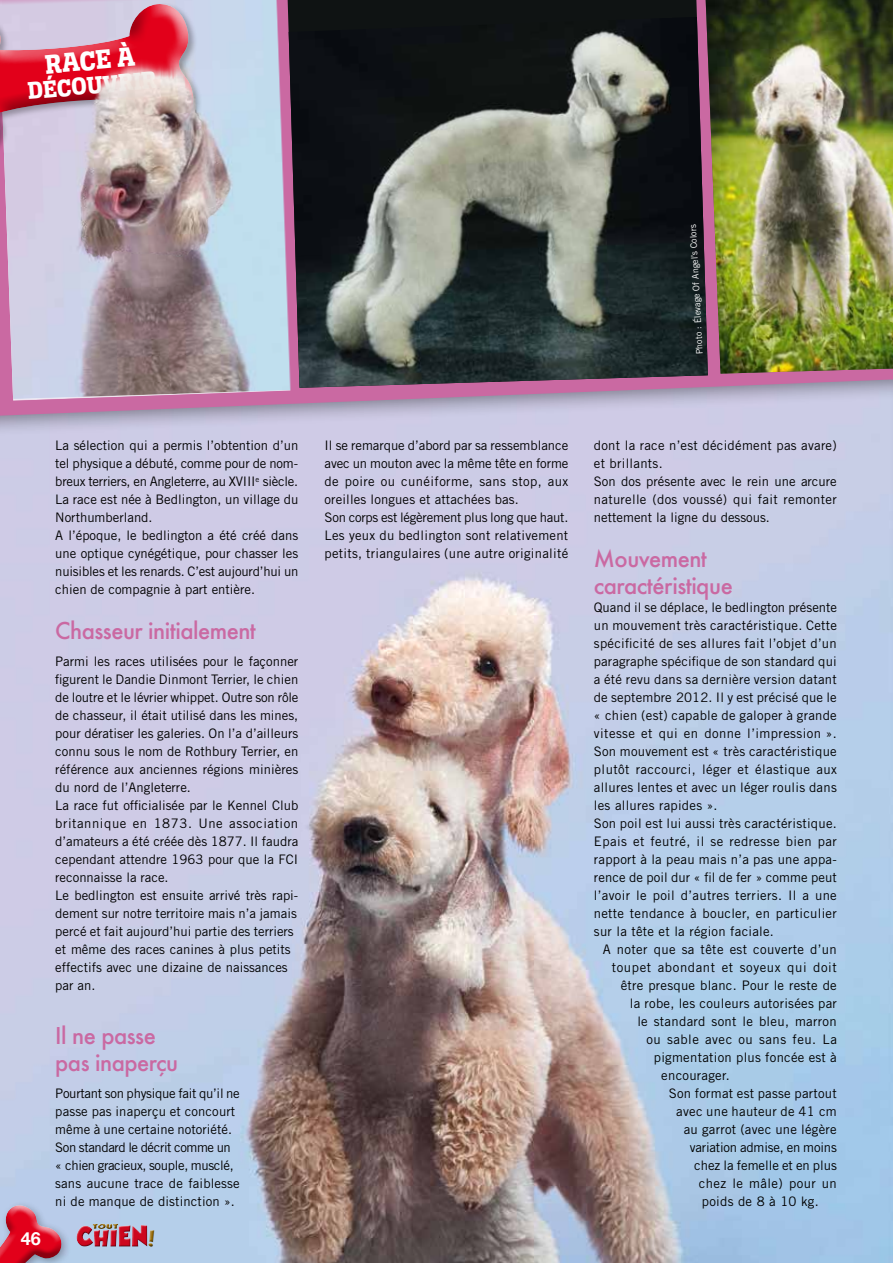
<style>
.page{position:relative;width:893px;height:1263px;background:#fff}
.page>*{position:absolute;margin:0;border:0;box-sizing:border-box;transform-origin:0 0}
.t1{font:28.8px "Alianza Slab 800";color:#fff;scale:.9 1}
.t2{font:25.8px "Alianza Slab 800";color:#fff;scale:.9 1}
.t3{font:500 22.5px/27px "Futura";letter-spacing:-.025em;color:#ca69a2}
.t4{font:700 18px "Helvetica Neue";color:#fff}
.t5{font:16.95px "GROBOLD";color:#966904;scale:.86 1}
.t6{font:13.2px/18px "Trade Gothic";letter-spacing:.005em;color:#000}
.t7{font:13.2px "Trade Gothic";letter-spacing:.03em;color:#000}
.t8{font:13.2px "Trade Gothic";letter-spacing:.045em;color:#000}
.t9{font:13.2px "Trade Gothic";letter-spacing:.025em;color:#000}
.t10{font:13.2px "Trade Gothic";letter-spacing:.04em;color:#000}
.t11{font:13.2px "Trade Gothic";letter-spacing:-.015em;color:#000}
.t12{font:9px "Trade Gothic";color:#fff}
</style>
<div class="page">
<img style="left:0;top:437px;width:893px;height:826px">
<div style="left:0;top:0;width:893px;height:437px;background:#000;opacity:.4"></div>
<svg style="left:0;top:374px;width:893px;height:42px;background:#bd9ec0"></svg>
<div style="left:292px;top:0;width:414px;height:17px;background:#0f1313"></div>
<img style="left:292px;top:17px;width:416px;height:371px">
<img style="left:706px;top:0;width:187px;height:374px">
<svg style="left:0;top:1182px;width:147px;height:81px;background:#be9fba"></svg>
<div style="left:75px;top:1222px;width:81px;height:25px;background:#b5cfea"></div>
<div style="left:75px;top:1223px;width:81px;height:25px;background:#000;opacity:.5"></div>
<img style="left:0;top:0;width:292px;height:401px">
<h1 class="t1" style="left:44px;top:48px;width:102px;rotate:-5deg">RACE À</h1>
<h2 class="t2" style="left:27px;top:76px;width:145px;rotate:-5deg">DÉCOUVRIR</h2>
<p class="t12" style="left:694px;top:354px;width:131px;rotate:-93deg">Photo : Élevage Of Angel’s Colors</p>
<p class="t6" style="left:55px;top:436px;width:245px">La sélection qui a permis l’obtention d’un tel physique a débuté, comme pour de nom&shy;breux terriers, en Angleterre, au XVIII<sup>e</sup> siècle.<br>La race est née à Bedlington, un village du Northumberland.<br>A l’époque, le bedlington a été créé dans une optique cynégétique, pour chasser les nuisibles et les renards. C’est aujourd’hui un chien de compagnie à part entière.</p>
<h3 class="t3" style="left:55px;top:617px;width:202px">Chasseur initialement</h3>
<p class="t6" style="left:55px;top:652px;width:245px">Parmi les races utilisées pour le façonner figurent le Dandie Dinmont Terrier, le chien de loutre et le lévrier whippet. Outre son rôle de chasseur, il était utilisé dans les mines, pour dératiser les galeries. On l’a d’ailleurs connu sous le nom de Rothbury Terrier, en référence aux anciennes régions minières du nord de l’Angleterre.<br>La race fut officialisée par le Kennel Club britannique en 1873. Une association d’amateurs a été créée dès 1877. Il faudra cependant attendre 1963 pour que la FCI reconnaisse la race.<br>Le bedlington est ensuite arrivé très rapi&shy;dement sur notre territoire mais n’a jamais percé et fait aujourd’hui partie des terriers et même des races canines à plus petits effectifs avec une dizaine de naissances par an.</p>
<h3 class="t3" style="left:55px;top:1022px;width:125px">Il ne passe pas inaperçu</h3>
<p class="t6" style="left:55px;top:1084px;width:186px">Pourtant son physique fait qu’il ne passe pas inaperçu et concourt même à une certaine notoriété.<br>Son standard le décrit comme un « chien gracieux, souple, musclé, sans aucune trace de faiblesse ni de manque de distinction ».</p>
<h3 class="t4" style="left:21px;top:1224px;width:22px">46</h3>
<p class="t5" style="left:144px;top:1229px;width:15px">!</p>
<p class="t6" style="left:325px;top:436px;width:245px">Il se remarque d’abord par sa ressemblance avec un mouton avec la même tête en forme de poire ou cunéiforme, sans stop, aux oreilles longues et attachées bas.<br>Son corps est légèrement plus long que haut.<br>Les yeux du bedlington sont relativement petits, triangulaires (une autre originalité</p>
<p class="t6" style="left:594px;top:436px;width:244px">dont la race n’est décidément pas avare) et brillants.<br>Son dos présente avec le rein une arcure naturelle (dos voussé) qui fait remonter nettement la ligne du dessous.</p>
<h3 class="t3" style="left:594px;top:545px;width:141px">Mouvement caractéristique</h3>
<p class="t6" style="left:594px;top:598px;width:245px">Quand il se déplace, le bedlington présente un mouvement très caractéristique. Cette spécificité de ses allures fait l’objet d’un paragraphe spécifique de son standard qui a été revu dans sa dernière version datant de septembre 2012. Il y est précisé que le « chien (est) capable de galoper à grande vitesse et qui en donne l’impression ».<br>Son mouvement est « très caractéristique plutôt raccourci, léger et élastique aux allures lentes et avec un léger roulis dans les allures rapides ».<br>Son poil est lui aussi très caractéristique.<br>Epais et feutré, il se redresse bien par rapport à la peau mais n’a pas une appa&shy;rence de poil dur « fil de fer » comme peut l’avoir le poil d’autres terriers. Il a une nette tendance à boucler, en particulier sur la tête et la région faciale.</p>
<p class="t7" style="left:603px;top:941px;width:236px">A noter que sa tête est couverte d’un</p>
<p class="t8" style="left:612px;top:959px;width:227px">toupet abondant et soyeux qui doit</p>
<p class="t6" style="left:621px;top:976px;width:217px">être presque blanc. Pour le reste de</p>
<p class="t6" style="left:630px;top:994px;width:209px">la robe, les couleurs autorisées par</p>
<p class="t9" style="left:637px;top:1013px;width:201px">le standard sont le bleu, marron</p>
<p class="t10" style="left:646px;top:1031px;width:192px">ou sable avec ou sans feu. La</p>
<p class="t6" style="left:654px;top:1048px;width:185px">pigmentation plus foncée est à</p>
<p class="t6" style="left:661px;top:1066px;width:70px">encourager.</p>
<p class="t6" style="left:669px;top:1084px;width:169px">Son format est passe partout</p>
<p class="t6" style="left:676px;top:1102px;width:162px">avec une hauteur de 41 cm</p>
<p class="t6" style="left:684px;top:1120px;width:155px">au garrot (avec une légère</p>
<p class="t11" style="left:690px;top:1139px;width:149px">variation admise, en moins</p>
<p class="t6" style="left:694px;top:1156px;width:144px">chez la femelle et en plus</p>
<p class="t7" style="left:699px;top:1175px;width:140px">chez le mâle) pour un</p>
<p class="t6" style="left:702px;top:1192px;width:118px">poids de 8 à 10 kg.</p>
</div>
